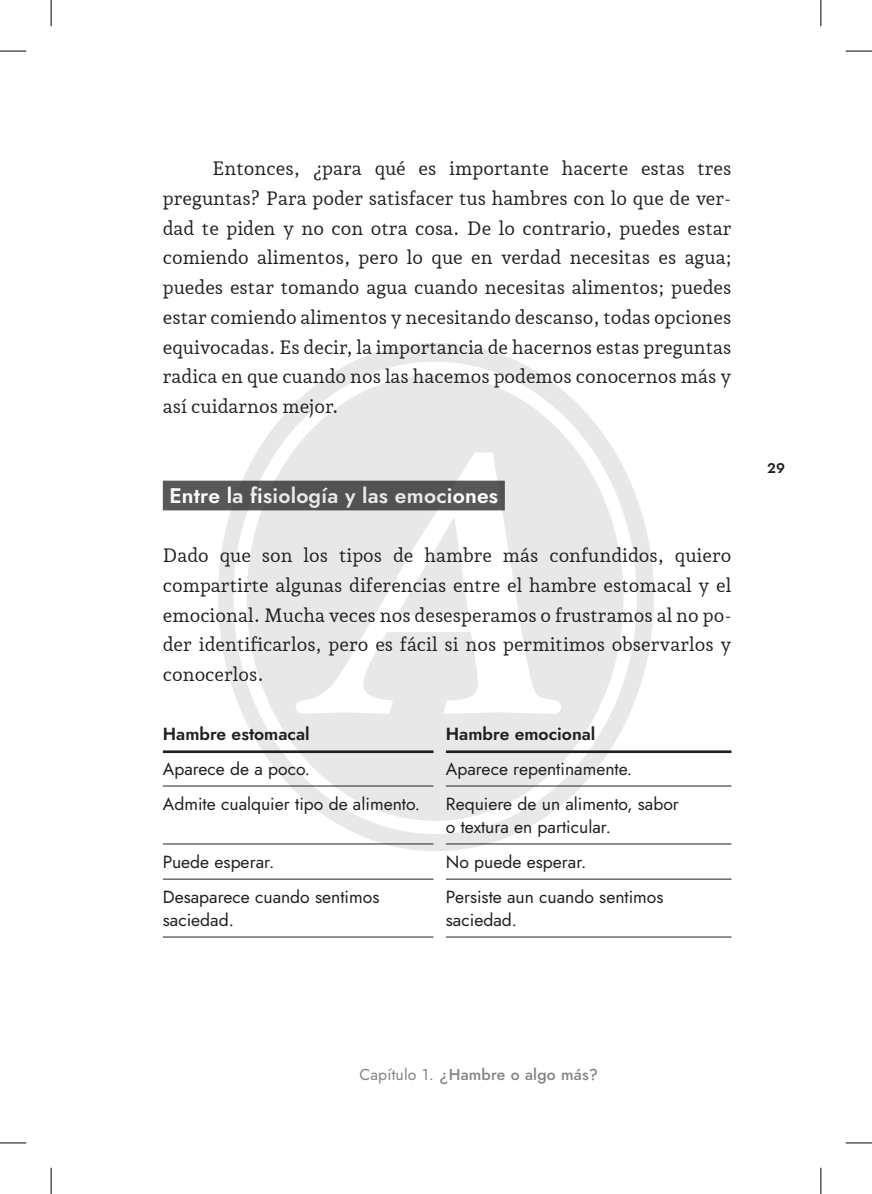
<style>
.page{position:relative;width:872px;height:1194px;background:#fff}
.page>*{position:absolute;margin:0;border:0;box-sizing:border-box;transform-origin:0 0}
.t1{font:600 21px "Jost";letter-spacing:.01em;color:#fff}
.t2{font:19.25px/29.8px "Andada Pro";color:#231f20;text-align:justify}
.t3{font:17.5px/35.2px "Jost";color:#231f20}
.t4{font:600 17.5px "Jost";color:#231f20}
.t5{font:500 15.75px "Jost";letter-spacing:.01em;color:#808285}
.t6{font:600 14px "Jost";color:#231f20}
.s1{font-weight:400}
</style>
<div class="page">
<div style="left:163px;top:480px;width:341px;height:30px;background:#57585a"></div>
<hr style="left:163px;top:750px;width:270px;height:3px;background:#231f20">
<hr style="left:163px;top:785px;width:270px;height:1px;background:#231f20">
<hr style="left:163px;top:843px;width:270px;height:1px;background:#231f20">
<hr style="left:163px;top:878px;width:270px;height:1px;background:#231f20">
<hr style="left:163px;top:936px;width:270px;height:1px;background:#231f20">
<hr style="left:445px;top:750px;width:286px;height:3px;background:#231f20">
<hr style="left:445px;top:785px;width:286px;height:1px;background:#231f20">
<hr style="left:445px;top:843px;width:286px;height:1px;background:#231f20">
<hr style="left:445px;top:878px;width:286px;height:1px;background:#231f20">
<hr style="left:445px;top:936px;width:286px;height:1px;background:#231f20">
<svg style="left:0;top:51px;width:26px;height:1px"></svg>
<svg style="left:845px;top:51px;width:26px;height:1px"></svg>
<svg style="left:0;top:1142px;width:26px;height:1px"></svg>
<svg style="left:845px;top:1142px;width:26px;height:1px"></svg>
<svg style="left:51px;top:0;width:1px;height:26px"></svg>
<svg style="left:51px;top:1167px;width:1px;height:26px"></svg>
<svg style="left:820px;top:0;width:1px;height:26px"></svg>
<svg style="left:820px;top:1167px;width:1px;height:26px"></svg>
<svg style="left:218px;top:343px;width:435px;height:508px"></svg>
<svg style="left:246px;top:375px;width:377px;height:445px;fill:#e8e8e8"></svg>
<svg style="left:397px;top:517px;width:71px;height:98px"></svg>
<p class="t2" style="left:163px;top:154px;width:570px;text-indent:50px">Entonces, ¿para qué es importante hacerte estas tres preguntas? Para poder satisfacer tus hambres con lo que de ver&shy;dad te piden y no con otra cosa. De lo contrario, puedes estar comiendo alimentos, pero lo que en verdad necesitas es agua; puedes estar tomando agua cuando necesitas alimentos; puedes estar comiendo alimentos y necesitando descanso, todas opciones equivocadas. Es decir, la importancia de hacernos estas preguntas radica en que cuando nos las hacemos podemos conocernos más y así cuidarnos mejor.</p>
<p class="t1" style="left:169px;top:481px;width:330px">Entre la fisiología y las emociones</p>
<p class="t2" style="left:163px;top:540px;width:569px">Dado que son los tipos de hambre más confundidos, quiero compartirte algunas diferencias entre el hambre estomacal y el emocional. Mucha veces nos desesperamos o frustramos al no po&shy;der identificarlos, pero es fácil si nos permitimos observarlos y conocerlos.</p>
<p class="t4" style="left:163px;top:721px;width:148px">Hambre estomacal</p>
<p class="t3" style="left:163px;top:751px;width:258px">Aparece de a poco.<br>Admite cualquier tipo de alimento.</p>
<p class="t3" style="left:163px;top:844px;width:218px">Puede esperar.<br>Desaparece cuando sentimos</p>
<p class="t3" style="left:163px;top:902px;width:73px">saciedad.</p>
<p class="t4" style="left:445px;top:721px;width:151px">Hambre emocional</p>
<p class="t3" style="left:445px;top:751px;width:234px">Aparece repentinamente.<br>Requiere de un alimento, sabor</p>
<p class="t3" style="left:445px;top:809px;width:219px">o textura en particular.<br>No puede esperar.<br>Persiste aun cuando sentimos</p>
<p class="t3" style="left:445px;top:902px;width:73px">saciedad.</p>
<p class="t6" style="left:766px;top:458px;width:20px">29</p>
<p class="t5" style="left:359px;top:1064px;width:240px"><span class="s1">Capítulo 1.</span> ¿Hambre o algo más?</p>
</div>
